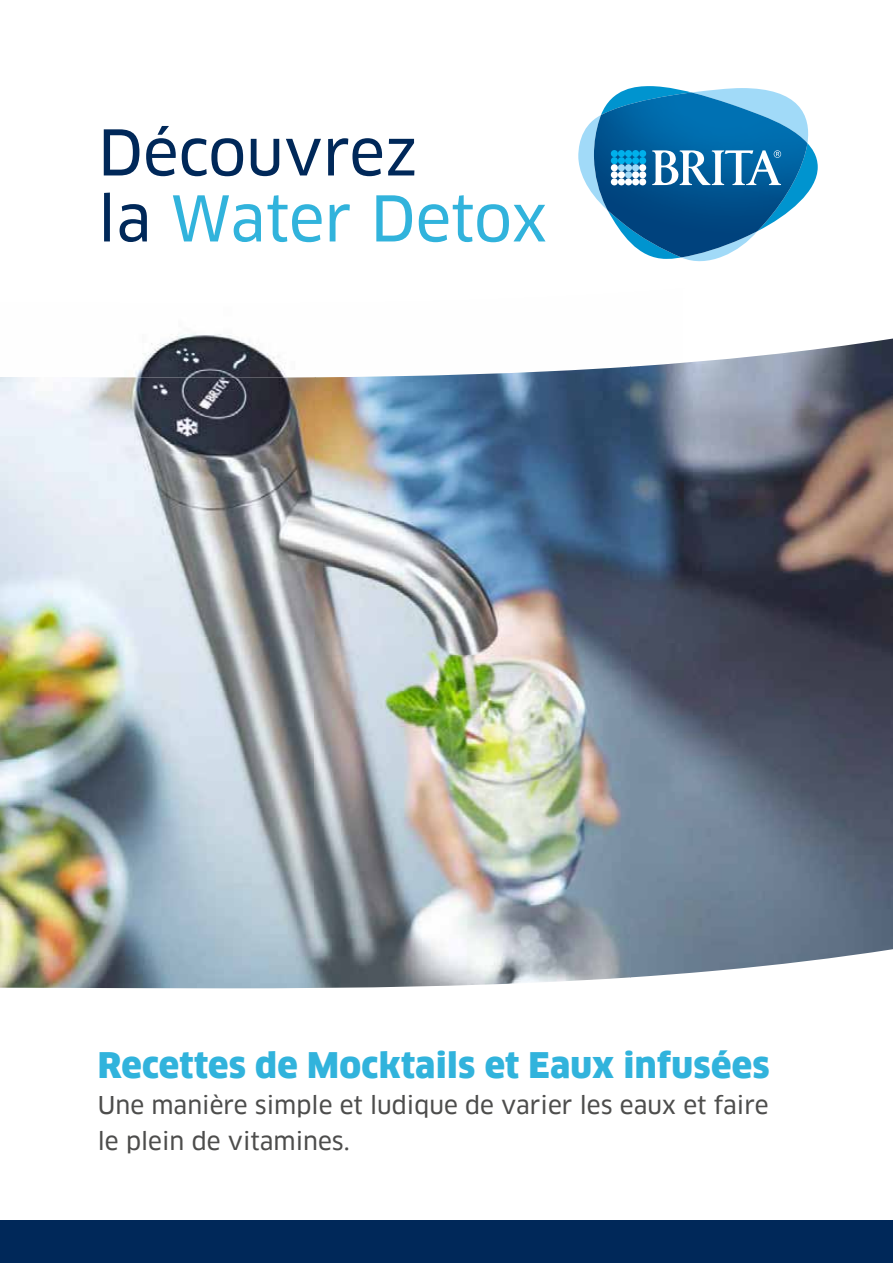
<style>
.page{position:relative;width:893px;height:1263px;background:#fff}
.page>*{position:absolute;margin:0;border:0;box-sizing:border-box;transform-origin:0 0}
.t1{font:61.5px/66px "Clan Pro News";color:#002859}
.t2{font:900 34.5px "Clan Pro";letter-spacing:.01em;color:#31b3dc}
.t3{font:24px/36px "Clan Pro News";color:#4d4d4c}
.s1{color:#31b3dc}
</style>
<div class="page">
<div style="left:0;top:1221px;width:893px;height:42px;background:#002859"></div>
<img style="left:135px;top:333px;width:495px;height:44px">
<img style="left:0;top:377px;width:315px;height:561px">
<img style="left:315px;top:367px;width:315px;height:571px">
<img style="left:630px;top:338px;width:263px;height:639px">
<img style="left:0;top:938px;width:631px;height:50px">
<svg style="left:578px;top:86px;width:240px;height:175px"></svg>
<h1 class="t1" style="left:98px;top:120px;width:452px">Découvrez<br>la <span class="s1">Water Detox</span></h1>
<h2 class="t2" style="left:98px;top:1044px;width:673px">Recettes de Mocktails et Eaux infusées</h2>
<p class="t3" style="left:98px;top:1087px;width:672px">Une manière simple et ludique de varier les eaux et faire le plein de vitamines.</p>
</div>
